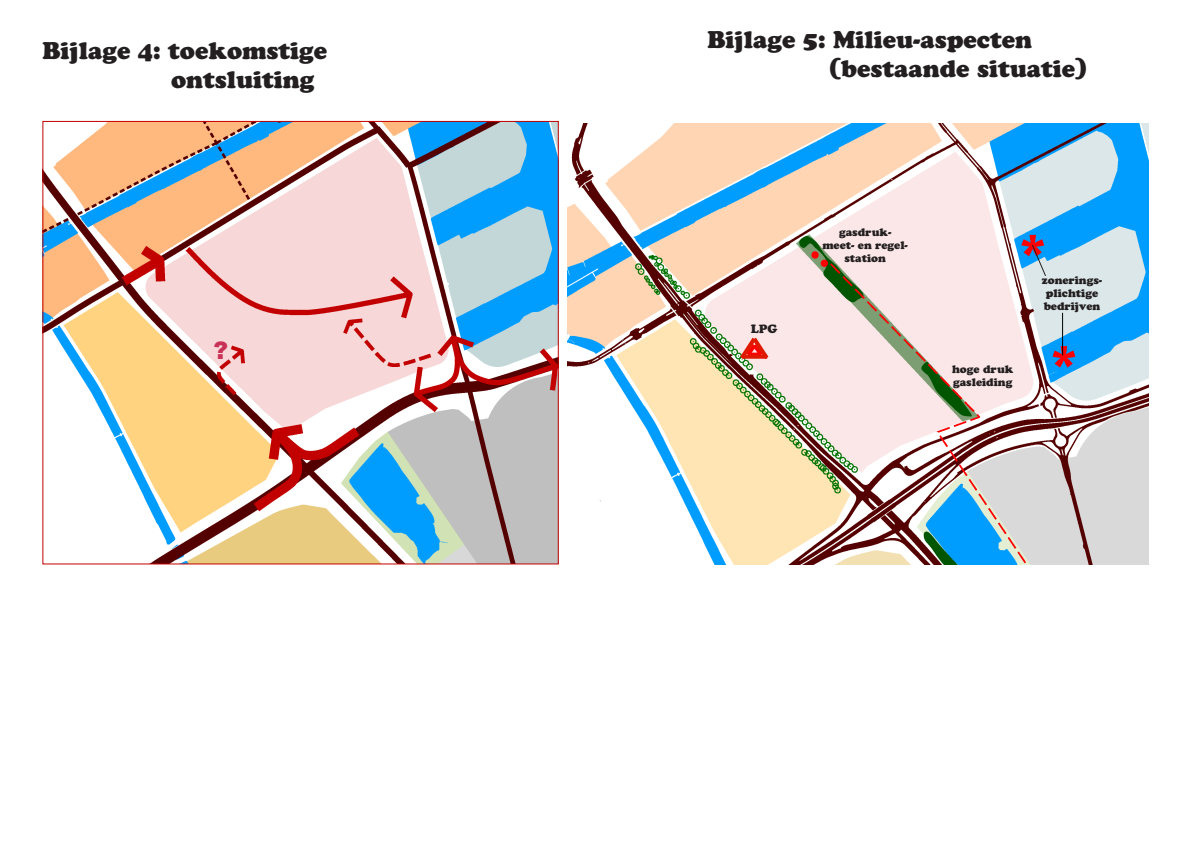
<style>
.page{position:relative;width:1191px;height:842px;background:#fff}
.page>*{position:absolute;margin:0;border:0;box-sizing:border-box;transform-origin:0 0}
.t1{font:24px "Cooper Black Std";color:#231f20}
.t2{font:900 24px "Arial";color:#c93158}
.t3{font:12px "Cooper Black Std";color:#231f20}
.t4{font:11px "Cooper Black Std";color:#231f20}
</style>
<div class="page">
<img style="left:45px;top:123px;width:511px;height:439px">
<img style="left:568px;top:123px;width:580px;height:441px">
<svg style="left:1031px;top:244px;width:15px;height:33px"></svg>
<hr style="left:1062px;top:313px;width:1px;height:42px;background:#000">
<svg style="left:736px;top:333px;width:36px;height:30px"></svg>
<svg style="left:742px;top:355px;width:25px;height:4px"></svg>
<p class="t1" style="left:43px;top:36px;width:286px">Bijlage 4: toekomstige</p>
<p class="t1" style="left:171px;top:65px;width:145px">ontsluiting</p>
<p class="t2" style="left:213px;top:333px;width:16px">?</p>
<p class="t1" style="left:707px;top:25px;width:326px">Bijlage 5: Milieu-aspecten</p>
<p class="t1" style="left:828px;top:54px;width:261px">(bestaande situatie)</p>
<p class="t3" style="left:751px;top:321px;width:28px">LPG</p>
<p class="t4" style="left:839px;top:225px;width:54px">gasdruk-</p>
<p class="t4" style="left:822px;top:238px;width:87px">meet- en regel-</p>
<p class="t4" style="left:844px;top:252px;width:43px">station</p>
<p class="t4" style="left:952px;top:363px;width:63px">hoge druk</p>
<p class="t4" style="left:953px;top:376px;width:61px">gasleiding</p>
<p class="t4" style="left:1041px;top:273px;width:62px">zonerings-</p>
<p class="t4" style="left:1045px;top:286px;width:54px">plichtige</p>
<p class="t4" style="left:1043px;top:300px;width:58px">bedrijven</p>
</div>
